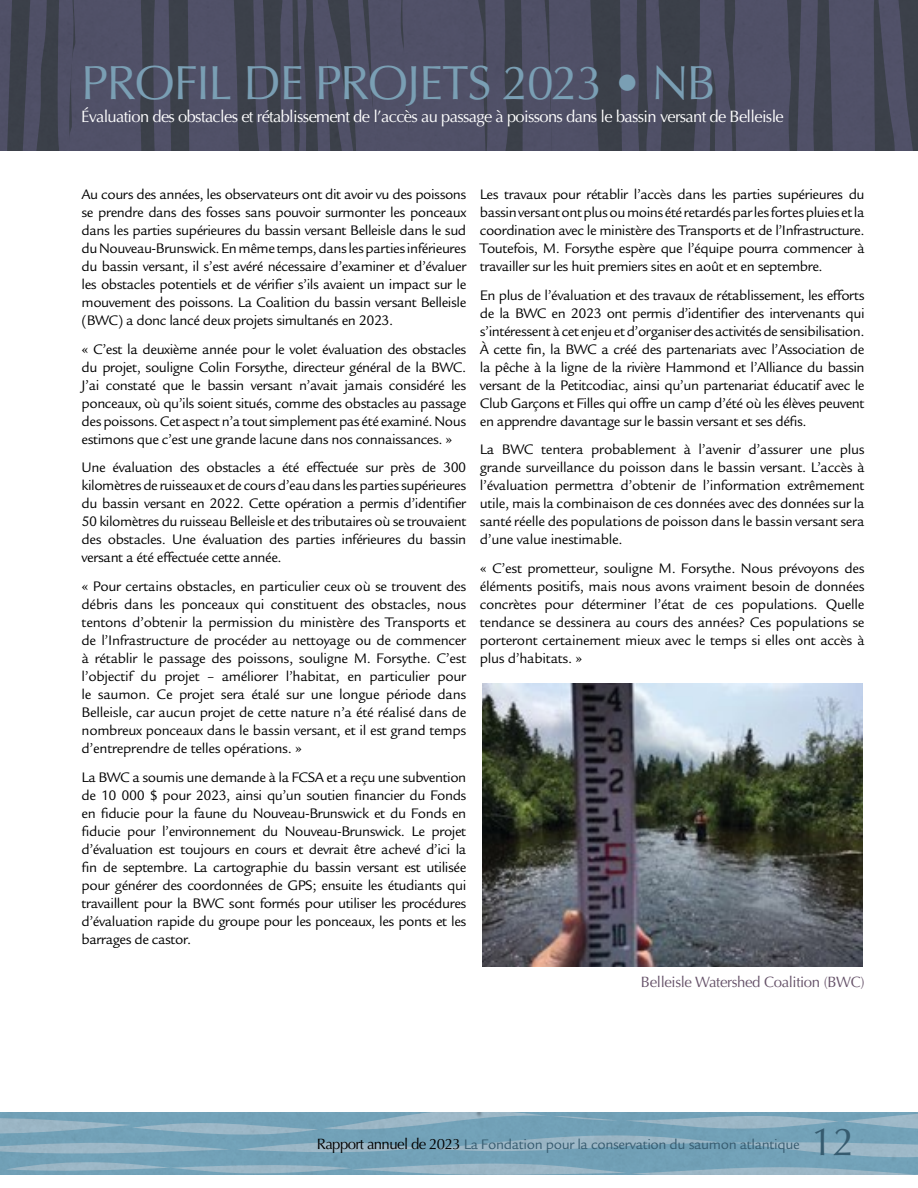
<style>
.page{position:relative;width:918px;height:1188px;background:#fff}
.page>*{position:absolute;margin:0;border:0;box-sizing:border-box;transform-origin:0 0}
.t1{font:48px "Optima LT Std";letter-spacing:-.025em;color:#7a9fb4}
.t2{font:39px "Optima LT Std";color:#365b6f}
.t3{font:16.5px "Optima LT Std";letter-spacing:-.04em;color:#fff}
.t4{font:15px/18px "Legacy Sans Std";letter-spacing:-.03em;color:#000;text-align:justify}
.t5{font:15px "Legacy Sans Std";letter-spacing:-.025em;color:#365b6f}
.t6{font:15px "Optima LT Std";letter-spacing:-.025em;color:#655168}
.s1{font-family:"Optima LT Std";color:#000}
</style>
<div class="page">
<img style="left:0;top:0;width:918px;height:151px">
<img style="left:482px;top:684px;width:381px;height:282px">
<h1 class="t1" style="left:81px;top:55px;width:636px">PROFIL DE PROJETS 2023 • NB</h1>
<p class="t3" style="left:81px;top:107px;width:704px">Évaluation des obstacles et rétablissement de l’accès au passage à poissons dans le bassin versant de Belleisle</p>
<p class="t4" style="left:82px;top:185px;width:386px">Au cours des années, les observateurs ont dit avoir vu des poissons se prendre dans des fosses sans pouvoir surmonter les ponceaux dans les parties supérieures du bassin versant Belleisle dans le sud du Nouveau-Brunswick. En même temps, dans les parties inférieures du bassin versant, il s’est avéré nécessaire d’examiner et d’évaluer les obstacles potentiels et de vérifier s’ils avaient un impact sur le mouvement des poissons. La Coalition du bassin versant Belleisle (BWC) a donc lancé deux projets simultanés en 2023.</p>
<p class="t4" style="left:82px;top:340px;width:386px">« C’est la deuxième année pour le volet évaluation des obstacles du projet, souligne Colin Forsythe, directeur général de la BWC.<br>J’ai constaté que le bassin versant n’avait jamais considéré les ponceaux, où qu’ils soient situés, comme des obstacles au passage des poissons. Cet aspect n’a tout simplement pas été examiné. Nous estimons que c’est une grande lacune dans nos connaissances. »</p>
<p class="t4" style="left:82px;top:459px;width:386px">Une évaluation des obstacles a été effectuée sur près de 300 kilomètres de ruisseaux et de cours d’eau dans les parties supérieures du bassin versant en 2022. Cette opération a permis d’identifier 50 kilomètres du ruisseau Belleisle et des tributaires où se trouvaient des obstacles. Une évaluation des parties inférieures du bassin versant a été effectuée cette année.</p>
<p class="t4" style="left:82px;top:578px;width:386px">« Pour certains obstacles, en particulier ceux où se trouvent des débris dans les ponceaux qui constituent des obstacles, nous tentons d’obtenir la permission du ministère des Transports et de l’Infrastructure de procéder au nettoyage ou de commencer à rétablir le passage des poissons, souligne M. Forsythe. C’est l’objectif du projet – améliorer l’habitat, en particulier pour le saumon. Ce projet sera étalé sur une longue période dans Belleisle, car aucun projet de cette nature n’a été réalisé dans de nombreux ponceaux dans le bassin versant, et il est grand temps d’entreprendre de telles opérations. »</p>
<p class="t4" style="left:82px;top:768px;width:386px">La BWC a soumis une demande à la FCSA et a reçu une subvention de 10 000 $ pour 2023, ainsi qu’un soutien financier du Fonds en fiducie pour la faune du Nouveau-Brunswick et du Fonds en fiducie pour l’environnement du Nouveau-Brunswick. Le projet d’évaluation est toujours en cours et devrait être achevé d’ici la fin de septembre. La cartographie du bassin versant est utilisée pour générer des coordonnées de GPS; ensuite les étudiants qui travaillent pour la BWC sont formés pour utiliser les procédures d’évaluation rapide du groupe pour les ponceaux, les ponts et les barrages de castor.</p>
<p class="t4" style="left:480px;top:185px;width:386px">Les travaux pour rétablir l’accès dans les parties supérieures du bassin versant ont plus ou moins été retardés par les fortes pluies et la coordination avec le ministère des Transports et de l’Infrastructure.<br>Toutefois, M. Forsythe espère que l’équipe pourra commencer à travailler sur les huit premiers sites en août et en septembre.</p>
<p class="t4" style="left:480px;top:286px;width:386px">En plus de l’évaluation et des travaux de rétablissement, les efforts de la BWC en 2023 ont permis d’identifier des intervenants qui s’intéressent à cet enjeu et d’organiser des activités de sensibilisation.<br>À cette fin, la BWC a créé des partenariats avec l’Association de la pêche à la ligne de la rivière Hammond et l’Alliance du bassin versant de la Petitcodiac, ainsi qu’un partenariat éducatif avec le Club Garçons et Filles qui offre un camp d’été où les élèves peuvent en apprendre davantage sur le bassin versant et ses défis.</p>
<p class="t4" style="left:480px;top:441px;width:386px">La BWC tentera probablement à l’avenir d’assurer une plus grande surveillance du poisson dans le bassin versant. L’accès à l’évaluation permettra d’obtenir de l’information extrêmement utile, mais la combinaison de ces données avec des données sur la santé réelle des populations de poisson dans le bassin versant sera d’une value inestimable.</p>
<p class="t4" style="left:480px;top:560px;width:386px">« C’est prometteur, souligne M. Forsythe. Nous prévoyons des éléments positifs, mais nous avons vraiment besoin de données concrètes pour déterminer l’état de ces populations. Quelle tendance se dessinera au cours des années? Ces populations se porteront certainement mieux avec le temps si elles ont accès à plus d’habitats. »</p>
<p class="t6" style="left:641px;top:973px;width:225px">Belleisle Watershed Coalition (BWC)</p>
<p class="t5" style="left:317px;top:1136px;width:484px"><span class="s1">Rapport annuel de 2023</span> La Fondation pour la conservation du saumon atlantique</p>
<h2 class="t2" style="left:812px;top:1119px;width:45px">12</h2>
</div>
